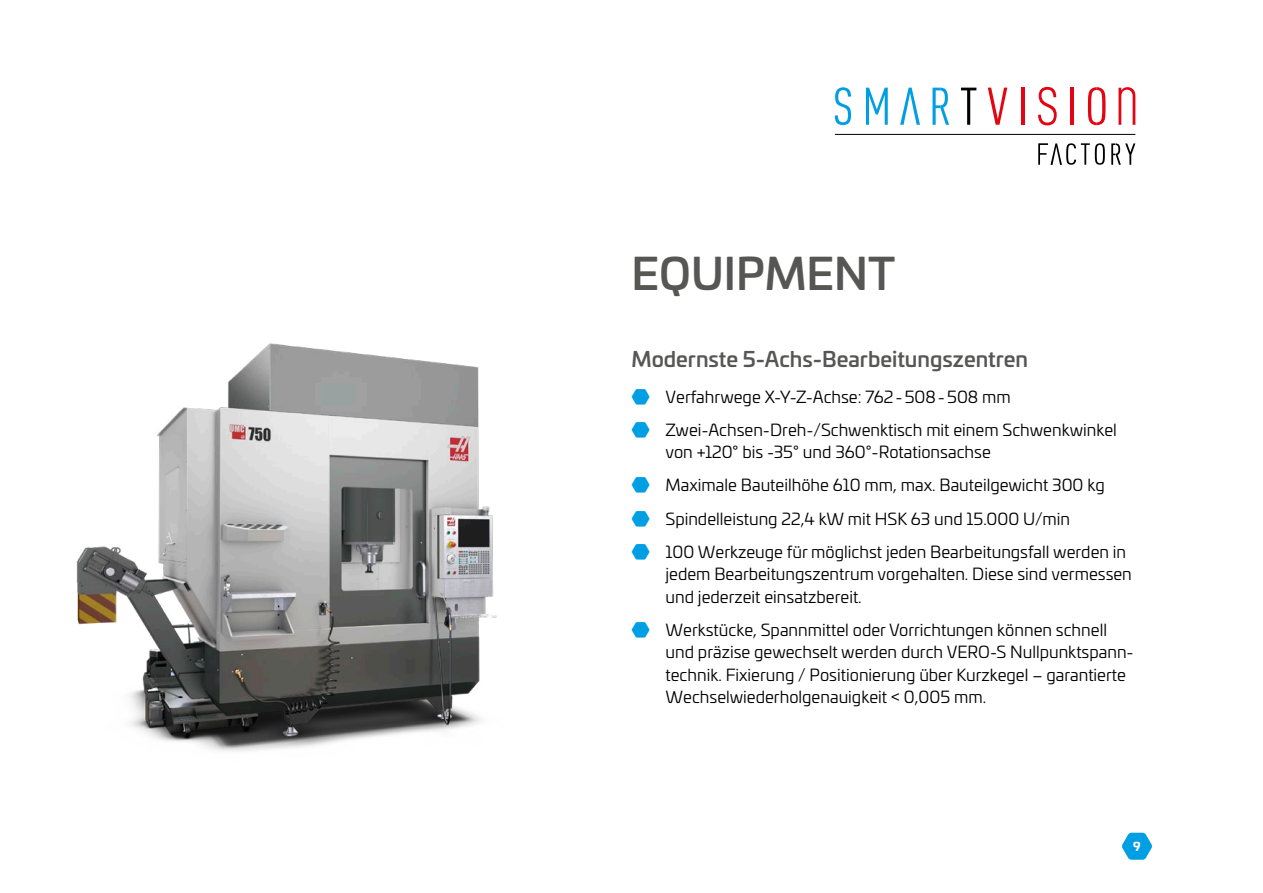
<style>
.page{position:relative;width:1263px;height:893px;background:#fff}
.page>*{position:absolute;margin:0;border:0;box-sizing:border-box;transform-origin:0 0}
.t1{font:500 43.5px "Univia Pro";color:#565655}
.t2{font:500 21px "Univia Pro";color:#565655}
.t3{font:16.5px/22.5px "Univia Pro";color:#000}
.t4{font:700 12px "Univia Pro";color:#fff}
</style>
<div class="page">
<svg style="left:1122px;top:833px;width:30px;height:27px"></svg>
<img style="left:76px;top:343px;width:421px;height:409px">
<hr style="left:835px;top:134px;width:300px;height:1px;background:#000">
<svg style="left:835px;top:87px;width:16px;height:38px"></svg>
<svg style="left:866px;top:88px;width:22px;height:37px"></svg>
<svg style="left:900px;top:88px;width:20px;height:37px"></svg>
<svg style="left:932px;top:88px;width:17px;height:37px"></svg>
<svg style="left:961px;top:88px;width:15px;height:37px"></svg>
<svg style="left:988px;top:88px;width:19px;height:37px"></svg>
<hr style="left:1021px;top:88px;width:4px;height:37px;background:#e30612">
<svg style="left:1038px;top:87px;width:19px;height:38px"></svg>
<hr style="left:1070px;top:88px;width:3px;height:37px;background:#e30612">
<svg style="left:1088px;top:87px;width:17px;height:38px"></svg>
<svg style="left:1118px;top:87px;width:17px;height:38px"></svg>
<svg style="left:1038px;top:143px;width:67px;height:22px"></svg>
<svg style="left:1111px;top:143px;width:24px;height:22px"></svg>
<p class="t1" style="left:631px;top:240px;width:265px">EQUIPMENT</p>
<h1 class="t2" style="left:631px;top:343px;width:398px">Modernste 5-Achs-Bearbeitungszentren</h1>
<p class="t3" style="left:665px;top:385px;width:347px">Verfahrwege X-Y-Z-Achse: 762-508-508 mm</p>
<p class="t3" style="left:665px;top:418px;width:453px">Zwei-Achsen-Dreh-/Schwenktisch mit einem Schwenkwinkel von +120° bis -35° und 360°-Rotationsachse</p>
<p class="t3" style="left:665px;top:473px;width:441px">Maximale Bauteilhöhe 610 mm, max. Bauteilgewicht 300 kg</p>
<p class="t3" style="left:665px;top:506px;width:406px">Spindelleistung 22,4 kW mit HSK 63 und 15.000 U/min</p>
<p class="t3" style="left:665px;top:540px;width:468px">100 Werkzeuge für möglichst jeden Bearbeitungsfall werden in jedem Bearbeitungszentrum vorgehalten. Diese sind vermessen und jederzeit einsatzbereit.</p>
<p class="t3" style="left:665px;top:618px;width:470px">Werkstücke, Spannmittel oder Vorrichtungen können schnell und präzise gewechselt werden durch VERO-S Nullpunktspann&shy;technik. Fixierung / Positionierung über Kurzkegel – garantierte Wechselwiederholgenauigkeit &lt; 0,005 mm.</p>
<p class="t4" style="left:1133px;top:837px;width:9px">9</p>
</div>
